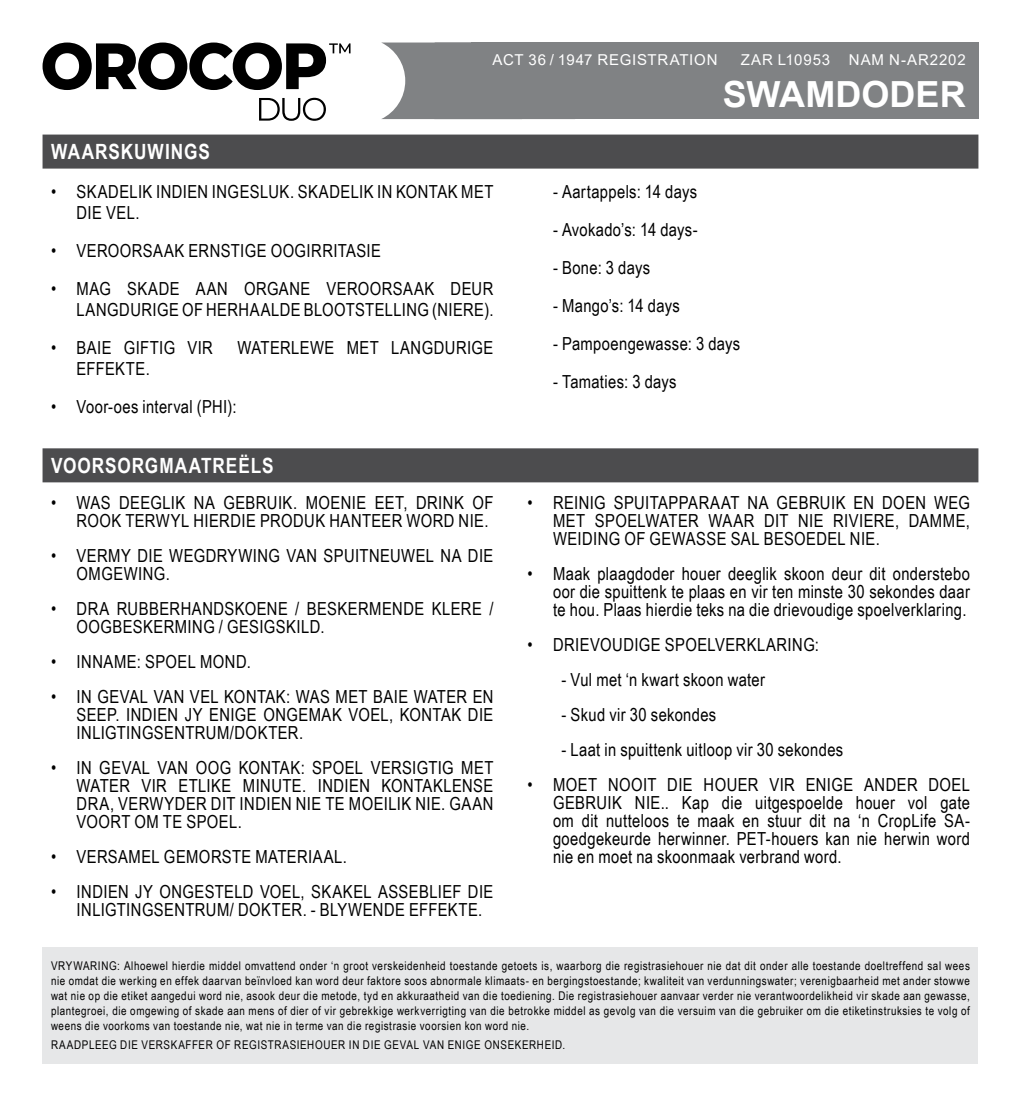
<style>
.page{position:relative;width:1021px;height:1106px;background:#fff}
.page>*{position:absolute;margin:0;border:0;box-sizing:border-box;transform-origin:0 0}
.t1{font:700 36px "Arial";color:#fff}
.t2{font:700 21px "Arial Narrow";letter-spacing:.045em;color:#fff}
.t3{font:18px/18px "Arial Narrow";letter-spacing:.02em;color:#000;text-align:justify}
.t4{font:15px "Arial";letter-spacing:.05em;color:#fff}
.t5{font:12px/15px "Arial Narrow";letter-spacing:.05em;color:#000;text-align:justify}
</style>
<div class="page">
<div style="left:43px;top:135px;width:935px;height:34px;background:#4c4c4e"></div>
<div style="left:43px;top:448px;width:935px;height:34px;background:#4c4c4e"></div>
<div style="left:43px;top:946px;width:935px;height:117px;background:#e6e7e8"></div>
<svg style="left:381px;top:43px;width:90px;height:76px"></svg>
<div style="left:471px;top:43px;width:507px;height:76px;background:#808284"></div>
<svg style="left:43px;top:43px;width:307px;height:47px"></svg>
<svg style="left:259px;top:98px;width:67px;height:23px"></svg>
<p class="t4" style="left:492px;top:51px;width:226px">ACT 36 / 1947 REGISTRATION</p>
<p class="t4" style="left:740px;top:51px;width:226px">ZAR L10953 NAM N-AR2202</p>
<h1 class="t1" style="left:722px;top:81px;width:244px">SWAMDODER</h1>
<p class="t2" style="left:51px;top:144px;width:160px">WAARSKUWINGS</p>
<p class="t3" style="left:77px;top:183px;width:418px;line-height:21px;text-indent:-26px">• SKADELIK INDIEN INGESLUK. SKADELIK IN KONTAK MET<br>DIE VEL.</p>
<p class="t3" style="left:51px;top:243px;width:331px">• VEROORSAAK ERNSTIGE OOGIRRITASIE</p>
<p class="t3" style="left:51px;top:280px;width:444px;line-height:21px;text-align:right">• MAG SKADE AAN ORGANE VEROORSAAK DEUR<br>LANGDURIGE OF HERHAALDE BLOOTSTELLING (NIERE).</p>
<p class="t3" style="left:51px;top:340px;width:163px">• BAIE GIFTIG VIR</p>
<p class="t3" style="left:237px;top:340px;width:257px">WATERLEWE MET LANGDURIGE</p>
<p class="t3" style="left:77px;top:361px;width:75px">EFFEKTE.</p>
<p class="t3" style="left:51px;top:399px;width:187px">• Voor-oes interval (PHI):</p>
<p class="t2" style="left:51px;top:458px;width:224px">VOORSORGMAATREËLS</p>
<p class="t3" style="left:51px;top:495px;width:444px;text-align:right">• WAS DEEGLIK NA GEBRUIK. MOENIE EET, DRINK OF<br>ROOK TERWYL HIERDIE PRODUK HANTEER WORD NIE.</p>
<p class="t3" style="left:77px;top:548px;width:418px;text-indent:-26px">• VERMY DIE WEGDRYWING VAN SPUITNEUWEL NA DIE<br>OMGEWING.</p>
<p class="t3" style="left:77px;top:601px;width:418px;text-indent:-26px">• DRA RUBBERHANDSKOENE / BESKERMENDE KLERE /<br>OOGBESKERMING / GESIGSKILD.</p>
<p class="t3" style="left:51px;top:654px;width:201px">• INNAME: SPOEL MOND.</p>
<p class="t3" style="left:77px;top:689px;width:418px;text-indent:-26px">• IN GEVAL VAN VEL KONTAK: WAS MET BAIE WATER EN SEEP. INDIEN JY ENIGE ONGEMAK VOEL, KONTAK DIE INLIGTINGSENTRUM/DOKTER.</p>
<p class="t3" style="left:77px;top:760px;width:418px;text-indent:-26px">• IN GEVAL VAN OOG KONTAK: SPOEL VERSIGTIG MET WATER VIR ETLIKE MINUTE. INDIEN KONTAKLENSE DRA, VERWYDER DIT INDIEN NIE TE MOEILIK NIE. GAAN VOORT OM TE SPOEL.</p>
<p class="t3" style="left:51px;top:849px;width:297px">• VERSAMEL GEMORSTE MATERIAAL.</p>
<p class="t3" style="left:77px;top:884px;width:418px;text-indent:-26px">• INDIEN JY ONGESTELD VOEL, SKAKEL ASSEBLIEF DIE<br>INLIGTINGSENTRUM/ DOKTER. - BLYWENDE EFFEKTE.</p>
<p class="t3" style="left:553px;top:184px;width:146px">- Aartappels: 14 days</p>
<p class="t3" style="left:553px;top:222px;width:146px">- Avokado’s: 14 days-</p>
<p class="t3" style="left:553px;top:260px;width:99px">- Bone: 3 days</p>
<p class="t3" style="left:553px;top:298px;width:128px">- Mango’s: 14 days</p>
<p class="t3" style="left:553px;top:336px;width:189px">- Pampoengewasse: 3 days</p>
<p class="t3" style="left:553px;top:374px;width:125px">- Tamaties: 3 days</p>
<p class="t3" style="left:553px;top:495px;width:418px;text-indent:-26px">• REINIG SPUITAPPARAAT NA GEBRUIK EN DOEN WEG MET SPOELWATER WAAR DIT NIE RIVIERE, DAMME, WEIDING OF GEWASSE SAL BESOEDEL NIE.</p>
<p class="t3" style="left:553px;top:566px;width:418px;text-indent:-26px">• Maak plaagdoder houer deeglik skoon deur dit onderstebo oor die spuittenk te plaas en vir ten minste 30 sekondes daar te hou. Plaas hierdie teks na die drievoudige spoelverklaring.</p>
<p class="t3" style="left:527px;top:637px;width:293px">• DRIEVOUDIGE SPOELVERKLARING:</p>
<p class="t3" style="left:561px;top:672px;width:205px">- Vul met ‘n kwart skoon water</p>
<p class="t3" style="left:561px;top:707px;width:156px">- Skud vir 30 sekondes</p>
<p class="t3" style="left:561px;top:742px;width:283px">- Laat in spuittenk uitloop vir 30 sekondes</p>
<p class="t3" style="left:553px;top:777px;width:418px;text-indent:-26px">• MOET NOOIT DIE HOUER VIR ENIGE ANDER DOEL GEBRUIK NIE.. Kap die uitgespoelde houer vol gate om dit nutteloos te maak en stuur dit na ‘n CropLife SA&shy;goedgekeurde herwinner. PET-houers kan nie herwin word nie en moet na skoonmaak verbrand word.</p>
<p class="t5" style="left:51px;top:959px;width:920px">VRYWARING: Alhoewel hierdie middel omvattend onder ‘n groot verskeidenheid toestande getoets is, waarborg die registrasiehouer nie dat dit onder alle toestande doeltreffend sal wees nie omdat die werking en effek daarvan beïnvloed kan word deur faktore soos abnormale klimaats- en bergingstoestande; kwaliteit van verdunningswater; verenigbaarheid met ander stowwe wat nie op die etiket aangedui word nie, asook deur die metode, tyd en akkuraatheid van die toediening. Die registrasiehouer aanvaar verder nie verantwoordelikheid vir skade aan gewasse, plantegroei, die omgewing of skade aan mens of dier of vir gebrekkige werkverrigting van die betrokke middel as gevolg van die versuim van die gebruiker om die etiketinstruksies te volg of weens die voorkoms van toestande nie, wat nie in terme van die registrasie voorsien kon word nie.</p>
<p class="t5" style="left:51px;top:1038px;width:515px">RAADPLEEG DIE VERSKAFFER OF REGISTRASIEHOUER IN DIE GEVAL VAN ENIGE ONSEKERHEID.</p>
</div>
